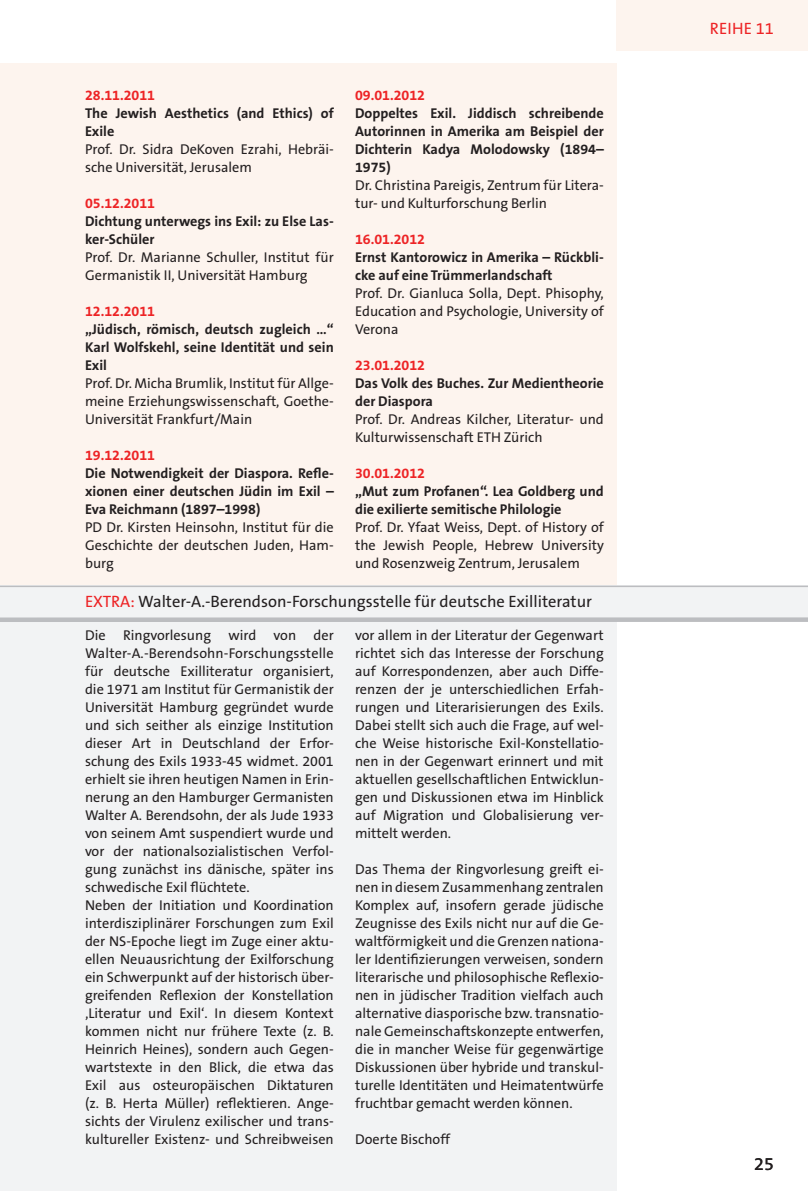
<style>
.page{position:relative;width:808px;height:1191px;background:#fff}
.page>*{position:absolute;margin:0;border:0;box-sizing:border-box;transform-origin:0 0}
.t1{font:18px "The Sans B5 Plain";color:#231f20}
.t2{font:16.5px "The Sans B5 Plain";color:#231f20}
.t3{font:16.5px "The Sans B5 Plain";color:#ed2325}
.t4{font:14.25px/18px "The Sans B5 Plain";color:#231f20}
.t5{font:700 14.25px/18px "The Sans B7";color:#231f20}
.s1{font-family:"The Sans B7";font-weight:700;color:#ed2325}
.s2{font-family:"The Sans B7";font-weight:700}
.s3{color:#ed2325}
.s4{font-family:"The Sans B5 Plain";font-weight:400}
</style>
<div class="page">
<div style="left:617px;top:0;width:191px;height:51px;background:#fdf4ee"></div>
<div style="left:0;top:64px;width:617px;height:522px;background:#fdf4ee"></div>
<div style="left:0;top:604px;width:617px;height:587px;background:#f2f3f4"></div>
<div style="left:0;top:585px;width:808px;height:34px;background:#f2f3f4"></div>
<div style="left:0;top:617px;width:808px;height:5px;background:#bcbdc0"></div>
<hr style="left:0;top:585px;width:808px;height:2px;background:#bcbdc0">
<p class="t4" style="left:85px;top:86px;width:250px"><span class="s1">28.11.2011<br></span><span class="s2">The Jewish Aesthetics (and Ethics) of<br>Exile<br></span>Prof. Dr. Sidra DeKoven Ezrahi, Hebräi&shy;sche Universität, Jerusalem</p>
<p class="t4" style="left:85px;top:194px;width:250px"><span class="s1">05.12.2011<br></span><span class="s2">Dichtung unterwegs ins Exil: zu Else Las&shy;ker-Schüler<br></span>Prof. Dr. Marianne Schuller, Institut für<br>Germanistik II, Universität Hamburg</p>
<p class="t4" style="left:85px;top:302px;width:250px"><span class="s1">12.12.2011<br></span><span class="s2">„Jüdisch, römisch, deutsch zugleich …“<br>Karl Wolfskehl, seine Identität und sein<br>Exil<br></span>Prof. Dr. Micha Brumlik, Institut für Allge&shy;meine Erziehungswissenschaft, Goethe-<br>Universität Frankfurt/Main</p>
<p class="t5" style="left:85px;top:446px;width:250px"><span class="s3">19.12.2011<br></span>Die Notwendigkeit der Diaspora. Refle&shy;xionen einer deutschen Jüdin im Exil –<br>Eva Reichmann (1897–1998)<br><span class="s4">PD Dr. Kirsten Heinsohn, Institut für die<br>Geschichte der deutschen Juden, Ham&shy;burg</span></p>
<p class="t5" style="left:355px;top:86px;width:250px"><span class="s3">09.01.2012<br></span>Doppeltes Exil. Jiddisch schreibende<br>Autorinnen in Amerika am Beispiel der<br>Dichterin Kadya Molodowsky (1894–<br>1975)<br><span class="s4">Dr. Christina Pareigis, Zentrum für Litera&shy;tur- und Kulturforschung Berlin</span></p>
<p class="t4" style="left:355px;top:230px;width:250px"><span class="s1">16.01.2012<br></span><span class="s2">Ernst Kantorowicz in Amerika – Rückbli&shy;cke auf eine Trümmerlandschaft<br></span>Prof. Dr. Gianluca Solla, Dept. Phisophy,<br>Education and Psychologie, University of<br>Verona</p>
<p class="t4" style="left:355px;top:356px;width:250px"><span class="s1">23.01.2012<br></span><span class="s2">Das Volk des Buches. Zur Medientheorie der Diaspora<br></span>Prof. Dr. Andreas Kilcher, Literatur- und<br>Kulturwissenschaft ETH Zürich</p>
<p class="t4" style="left:355px;top:464px;width:250px"><span class="s1">30.01.2012<br></span><span class="s2">„Mut zum Profanen“. Lea Goldberg und die exilierte semitische Philologie<br></span>Prof. Dr. Yfaat Weiss, Dept. of History of the Jewish People, Hebrew University und Rosenzweig Zentrum, Jerusalem</p>
<p class="t2" style="left:85px;top:592px;width:508px"><span class="s3">Extra:</span> Walter-A.-Berendson-Forschungsstelle für deutsche Exilliteratur</p>
<p class="t4" style="left:85px;top:626px;width:250px">Die Ringvorlesung wird von der Walter-A.-Berendsohn-Forschungsstelle für deutsche Exilliteratur organisiert, die 1971 am Institut für Germanistik der Universität Hamburg gegründet wurde und sich seither als einzige Institution dieser Art in Deutschland der Erfor&shy;schung des Exils 1933-45 widmet. 2001 erhielt sie ihren heutigen Namen in Erin&shy;nerung an den Hamburger Germanisten Walter A. Berendsohn, der als Jude 1933 von seinem Amt suspendiert wurde und vor der nationalsozialistischen Verfol&shy;gung zunächst ins dänische, später ins schwedische Exil flüchtete.<br>Neben der Initiation und Koordination interdisziplinärer Forschungen zum Exil der NS-Epoche liegt im Zuge einer aktu&shy;ellen Neuausrichtung der Exilforschung ein Schwerpunkt auf der historisch über&shy;greifenden Reflexion der Konstellation ‚Literatur und Exil‘. In diesem Kontext kommen nicht nur frühere Texte (z. B.<br>Heinrich Heines), sondern auch Gegen&shy;wartstexte in den Blick, die etwa das Exil aus osteuropäischen Diktaturen (z. B. Herta Müller) reflektieren. Ange&shy;sichts der Virulenz exilischer und trans&shy;kultureller Existenz- und Schreibweisen</p>
<p class="t4" style="left:355px;top:626px;width:250px;text-align:justify">vor allem in der Literatur der Gegenwart richtet sich das Interesse der Forschung auf Korrespondenzen, aber auch Diffe&shy;renzen der je unterschiedlichen Erfah&shy;rungen und Literarisierungen des Exils.<br>Dabei stellt sich auch die Frage, auf wel&shy;che Weise historische Exil-Konstellatio&shy;nen in der Gegenwart erinnert und mit aktuellen gesellschaftlichen Entwicklun&shy;gen und Diskussionen etwa im Hinblick auf Migration und Globalisierung ver&shy;mittelt werden.</p>
<p class="t4" style="left:355px;top:860px;width:250px;text-align:justify">Das Thema der Ringvorlesung greift ei&shy;nen in diesem Zusammenhang zentralen Komplex auf, insofern gerade jüdische Zeugnisse des Exils nicht nur auf die Ge&shy;waltförmigkeit und die Grenzen nationa&shy;ler Identifizierungen verweisen, sondern literarische und philosophische Reflexio&shy;nen in jüdischer Tradition vielfach auch alternative diasporische bzw. transnatio&shy;nale Gemeinschaftskonzepte entwerfen, die in mancher Weise für gegenwärtige Diskussionen über hybride und transkul&shy;turelle Identitäten und Heimatentwürfe fruchtbar gemacht werden können.</p>
<p class="t4" style="left:355px;top:1130px;width:96px">Doerte Bischoff</p>
<p class="t3" style="left:710px;top:20px;width:18px">Reihe</p>
<p class="t3" style="left:756px;top:20px;width:20px">11</p>
<p class="t3" style="left:718px;top:20px;width:9px">e</p>
<p class="t3" style="left:754px;top:20px;width:21px">xx</p>
<p class="t1" style="left:754px;top:1154px;width:21px">25</p>
</div>
